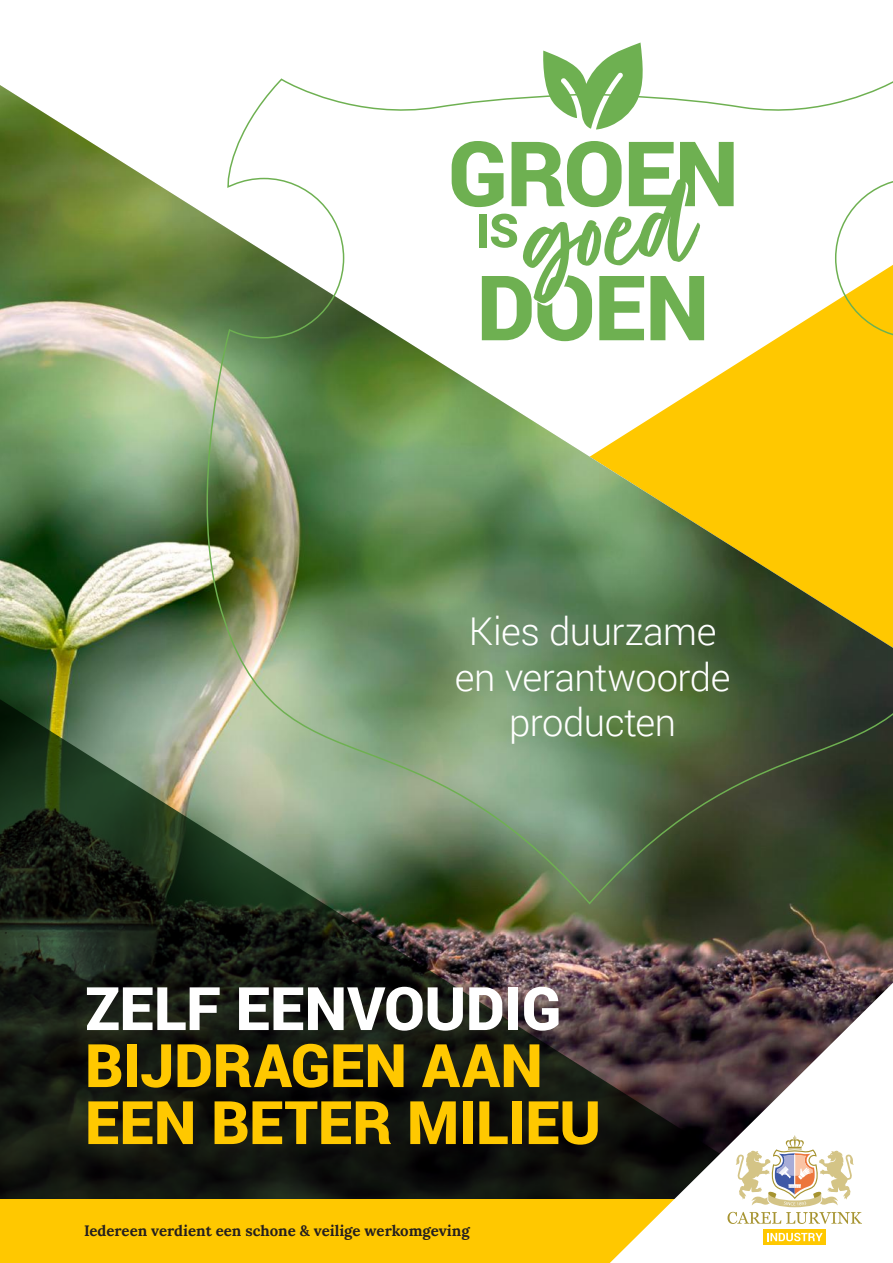
<style>
.page{position:relative;width:893px;height:1263px;background:#fff}
.page>*{position:absolute;margin:0;border:0;box-sizing:border-box;transform-origin:0 0}
.t1{font:900 60px/57px "Roboto";letter-spacing:-.005em;color:#ffc800}
.t2{font:900 60px "Roboto";letter-spacing:-.005em;color:#fff}
.t3{font:300 38.25px/45.6px "Roboto";letter-spacing:-.015em;color:#fff;text-align:center}
.t4{font:700 15px "Lora";color:#241f1f}
</style>
<div class="page">
<img style="left:0;top:128px;width:893px;height:1071px">
<img style="left:206px;top:78px;width:687px;height:828px">
<div style="left:0;top:1199px;width:893px;height:64px;background:#ffc800"></div>
<svg style="left:610px;top:983px;width:283px;height:280px"></svg>
<div style="left:764px;top:1229px;width:62px;height:16px;background:#ffc800"></div>
<svg style="left:767px;top:1233px;width:56px;height:8px"></svg>
<svg style="left:727px;top:1135px;width:135px;height:89px"></svg>
<div style="left:79px;top:979px;width:534px;height:181px;background:#241f1f;opacity:.25"></div>
<svg style="left:541px;top:43px;width:105px;height:86px"></svg>
<svg style="left:452px;top:141px;width:282px;height:200px"></svg>
<h2 class="t3" style="left:455px;top:607px;width:277px">Kies duurzame en verantwoorde producten</h2>
<h1 class="t2" style="left:85px;top:966px;width:478px">ZELF EENVOUDIG</h1>
<h1 class="t1" style="left:85px;top:1035px;width:517px">BIJDRAGEN AAN<br>EEN BETER MILIEU</h1>
<p class="t4" style="left:84px;top:1221px;width:387px">Iedereen verdient een schone &amp; veilige werkomgeving</p>
</div>
